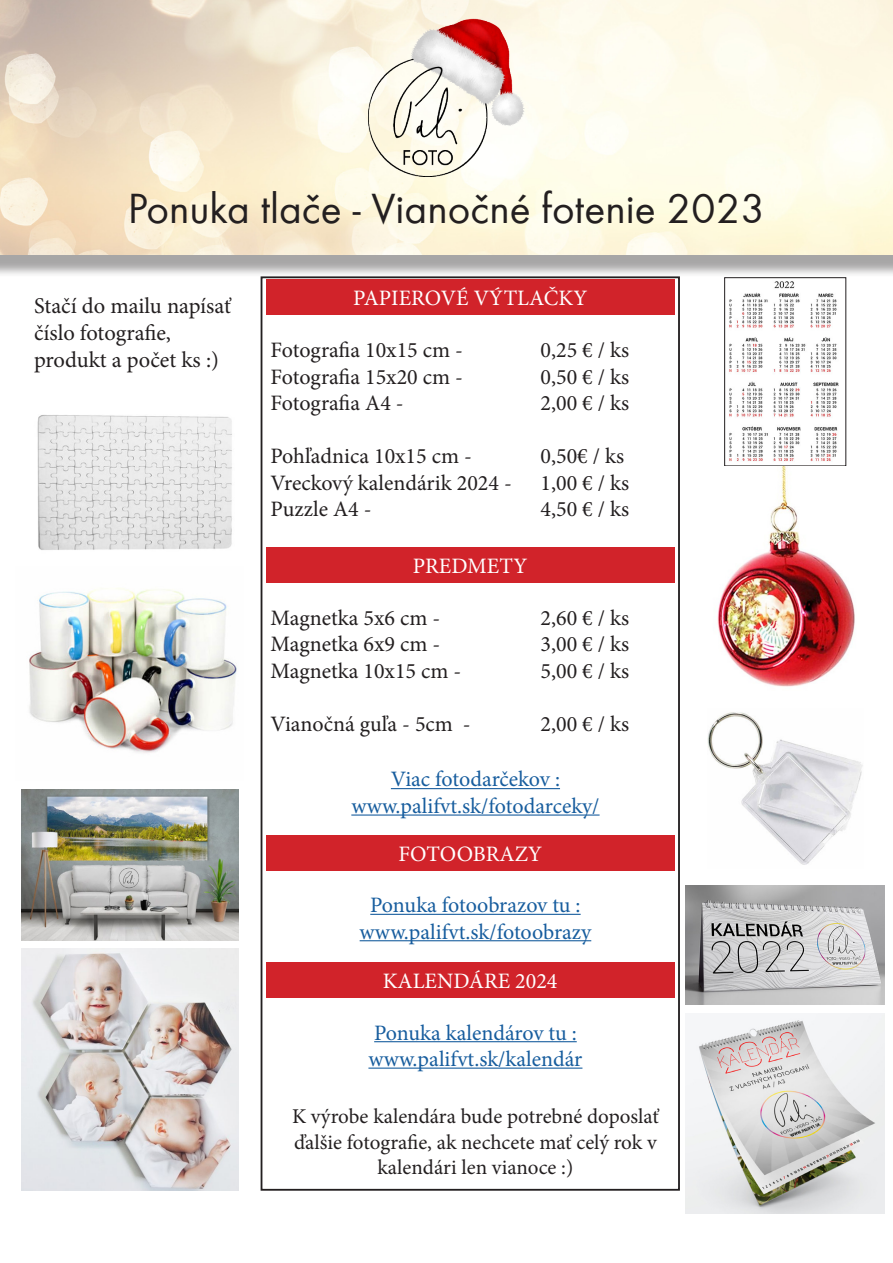
<style>
.page{position:relative;width:893px;height:1263px;background:#fff}
.page>*{position:absolute;margin:0;border:0;box-sizing:border-box;transform-origin:0 0}
.t1{font:43.5px "Futura TEE";color:#231f20}
.t2{font:22.5px/27px "Minion Pro";letter-spacing:-.005em;color:#231f20}
.t3{font:22.05px "Minion Pro";color:#231f20}
.t4{font:22.05px "Minion Pro";color:#175d9e}
.t5{font:22.05px "Minion Pro";color:#fff}
.t6{font:21px "Minion Pro";color:#231f20}
</style>
<div class="page">
<div style="left:0;top:0;width:893px;height:277px;background:#231f20;opacity:.4"></div>
<img style="left:0;top:0;width:893px;height:254px">
<img style="left:368px;top:15px;width:156px;height:162px">
<div style="left:261px;top:276px;width:419px;height:915px;border:2px solid #231f20"></div>
<div style="left:266px;top:280px;width:409px;height:35px;background:#d1232a"></div>
<div style="left:266px;top:548px;width:409px;height:35px;background:#d1232a"></div>
<div style="left:266px;top:835px;width:409px;height:35px;background:#d1232a"></div>
<div style="left:266px;top:962px;width:409px;height:35px;background:#d1232a"></div>
<hr style="left:370px;top:914px;width:211px;height:1px;background:#175d9e">
<hr style="left:360px;top:940px;width:231px;height:1px;background:#175d9e">
<hr style="left:391px;top:788px;width:169px;height:1px;background:#175d9e">
<hr style="left:351px;top:814px;width:249px;height:2px;background:#175d9e">
<hr style="left:374px;top:1041px;width:203px;height:1px;background:#175d9e">
<hr style="left:368px;top:1067px;width:214px;height:2px;background:#175d9e">
<img style="left:707px;top:712px;width:156px;height:153px">
<img style="left:686px;top:1014px;width:198px;height:199px">
<img style="left:729px;top:281px;width:110px;height:181px">
<div style="left:724px;top:277px;width:122px;height:189px;border:1px solid #231f20"></div>
<img style="left:29px;top:588px;width:208px;height:165px">
<img style="left:21px;top:789px;width:217px;height:151px">
<img style="left:21px;top:949px;width:217px;height:242px">
<img style="left:686px;top:885px;width:198px;height:119px">
<img style="left:717px;top:466px;width:138px;height:221px">
<img style="left:37px;top:415px;width:195px;height:135px">
<h1 class="t1" style="left:128px;top:182px;width:639px">Ponuka tlače - Vianočné fotenie 2023</h1>
<p class="t2" style="left:34px;top:293px;width:198px">Stačí do mailu napísať číslo fotografie,</p>
<p class="t2" style="left:34px;top:347px;width:186px">produkt a počet ks :)</p>
<p class="t5" style="left:353px;top:284px;width:236px">PAPIEROVÉ VÝTLAČKY</p>
<p class="t3" style="left:271px;top:336px;width:194px">Fotografia 10x15 cm -</p>
<p class="t3" style="left:541px;top:336px;width:90px">0,25 € / ks</p>
<p class="t3" style="left:271px;top:362px;width:194px">Fotografia 15x20 cm -</p>
<p class="t3" style="left:541px;top:362px;width:90px">0,50 € / ks</p>
<p class="t3" style="left:271px;top:388px;width:135px">Fotografia A4 -</p>
<p class="t3" style="left:541px;top:388px;width:90px">2,00 € / ks</p>
<p class="t3" style="left:271px;top:441px;width:203px">Pohľadnica 10x15 cm -</p>
<p class="t3" style="left:541px;top:441px;width:85px">0,50€ / ks</p>
<p class="t3" style="left:271px;top:468px;width:243px">Vreckový kalendárik 2024 -</p>
<p class="t3" style="left:541px;top:468px;width:90px">1,00 € / ks</p>
<p class="t3" style="left:271px;top:494px;width:103px">Puzzle A4 -</p>
<p class="t3" style="left:541px;top:494px;width:90px">4,50 € / ks</p>
<p class="t5" style="left:413px;top:551px;width:116px">PREDMETY</p>
<p class="t3" style="left:271px;top:603px;width:171px">Magnetka 5x6 cm -</p>
<p class="t3" style="left:541px;top:603px;width:90px">2,60 € / ks</p>
<p class="t3" style="left:271px;top:629px;width:171px">Magnetka 6x9 cm -</p>
<p class="t3" style="left:541px;top:629px;width:90px">3,00 € / ks</p>
<p class="t3" style="left:271px;top:656px;width:192px">Magnetka 10x15 cm -</p>
<p class="t3" style="left:541px;top:656px;width:90px">5,00 € / ks</p>
<p class="t3" style="left:271px;top:709px;width:202px">Vianočná guľa - 5cm -</p>
<p class="t3" style="left:541px;top:709px;width:90px">2,00 € / ks</p>
<p class="t4" style="left:391px;top:765px;width:171px">Viac fotodarčekov :</p>
<p class="t4" style="left:351px;top:791px;width:250px">www.palifvt.sk/fotodarceky/</p>
<p class="t5" style="left:398px;top:839px;width:145px">FOTOOBRAZY</p>
<p class="t4" style="left:370px;top:890px;width:212px">Ponuka fotoobrazov tu :</p>
<p class="t4" style="left:360px;top:917px;width:233px">www.palifvt.sk/fotoobrazy</p>
<p class="t5" style="left:383px;top:966px;width:176px">KALENDÁRE 2024</p>
<p class="t4" style="left:374px;top:1018px;width:204px">Ponuka kalendárov tu :</p>
<p class="t4" style="left:368px;top:1044px;width:215px">www.palifvt.sk/kalendár</p>
<p class="t6" style="left:292px;top:1103px;width:368px">K výrobe kalendára bude potrebné doposlať</p>
<p class="t6" style="left:294px;top:1128px;width:364px">ďalšie fotografie, ak nechcete mať celý rok v</p>
<p class="t6" style="left:378px;top:1153px;width:197px">kalendári len vianoce :)</p>
</div>
